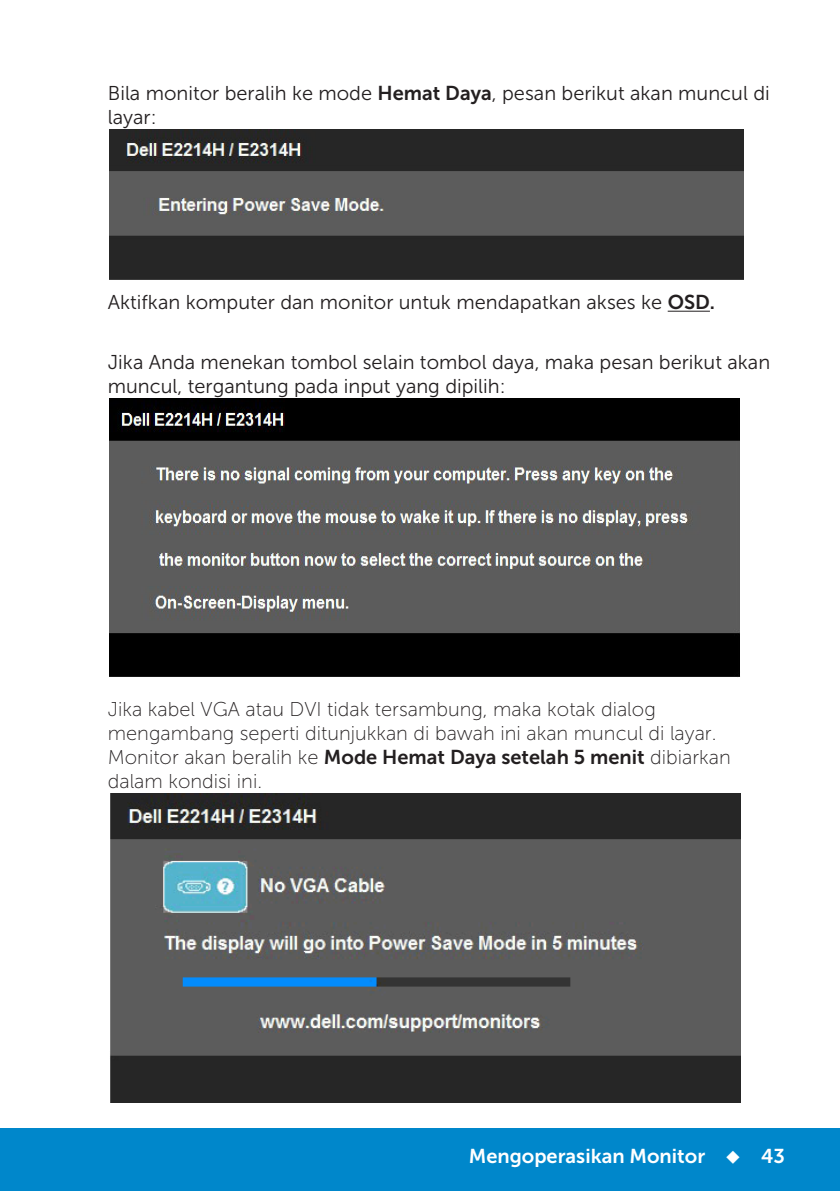
<style>
.page{position:relative;width:840px;height:1191px;background:#fff}
.page>*{position:absolute;margin:0;border:0;box-sizing:border-box;transform-origin:0 0}
.Paragraph{font:20px/24px "Museo Sans For Dell 300";color:#231f20}
.Paragraph-2{font:20px/24px "Museo Sans For Dell 100";color:#231f20}
.t1{font:20px "Museo Sans For Dell 700";color:#fff}
.s1{font-family:"Museo Sans For Dell 700"}
</style>
<div class="page">
<div style="left:0;top:1128px;width:839px;height:63px;background:#0087cb"></div>
<hr style="left:667px;top:311px;width:42px;height:1px;background:#231f20">
<img style="left:110px;top:130px;width:633px;height:150px">
<img style="left:110px;top:398px;width:630px;height:279px">
<img style="left:110px;top:793px;width:630px;height:310px">
<p class="Paragraph" style="left:108px;top:81px;width:663px">Bila monitor beralih ke mode <span class="s1">Hemat Daya</span>, pesan berikut akan muncul di layar:</p>
<p class="Paragraph" style="left:108px;top:290px;width:608px">Aktifkan komputer dan monitor untuk mendapatkan akses ke <span class="s1">OSD.</span></p>
<p class="Paragraph" style="left:108px;top:350px;width:663px">Jika Anda menekan tombol selain tombol daya, maka pesan berikut akan muncul, tergantung pada input yang dipilih:</p>
<p class="Paragraph-2" style="left:108px;top:697px;width:624px">Jika kabel VGA atau DVI tidak tersambung, maka kotak dialog mengambang seperti ditunjukkan di bawah ini akan muncul di layar.<br>Monitor akan beralih ke <span class="s1">Mode Hemat Daya setelah 5 menit</span> dibiarkan dalam kondisi ini.</p>
<p class="t1" style="left:468px;top:1144px;width:317px">Mengoperasikan Monitor ◆ 43</p>
</div>
